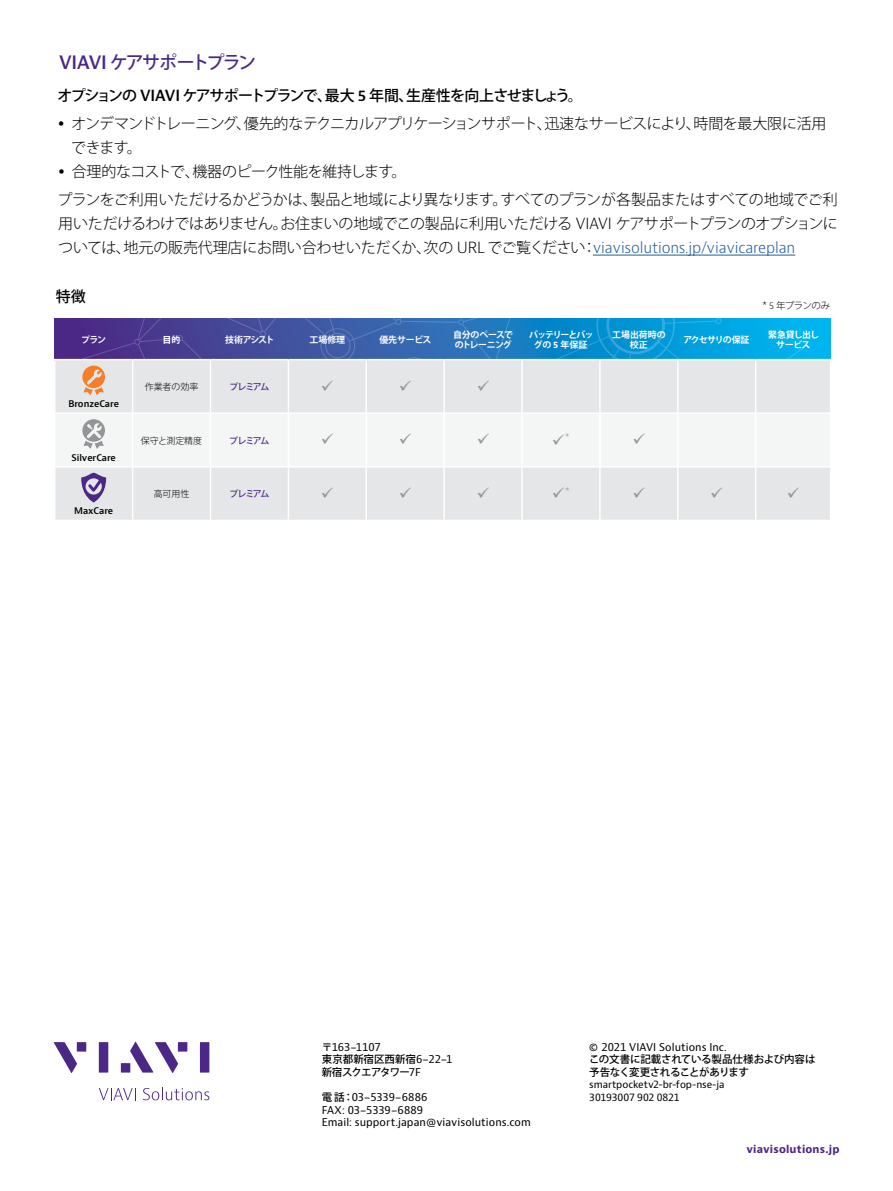
<style>
.page{position:relative;width:893px;height:1191px;background:#fff}
.page>*{position:absolute;margin:0;border:0;box-sizing:border-box;transform-origin:0 0}
.t1{font:500 18px "Koz Go Pro";letter-spacing:-.105em;color:#4b2885}
.t2{font:300 15px/24px "Koz Go Pro";letter-spacing:-.03em;color:#000}
.t3{font:500 15px "Koz Go Pro";color:#000}
.t4{font:10.5px/12.6px "Bernino Sans";letter-spacing:.005em;color:#000}
.t5{font:500 10.5px/12.6px "Koz Go Pro";letter-spacing:-.025em;color:#000}
.t6{font:700 10.5px "Bernino Sans";letter-spacing:.02em;color:#4b2885}
.t7{font:9.75px/12.6px "Bernino Sans";letter-spacing:-.01em;color:#000}
.t8{font:300 9.6px "Bernino Sans";color:#939598}
.t9{font:300 9.45px "Koz Go Pro";letter-spacing:-.06em;color:#000}
.t10{font:700 9px/10.5px "Koz Go Pro";letter-spacing:-.04em;color:#fff;text-align:center}
.t11{font:600 9px "Bernino Sans";color:#000}
.t12{font:300 9px "Koz Go Pro";color:#000}
.t13{font:500 9px "Koz Go Pro";letter-spacing:-.135em;color:#4b2885}
.t14{font:700 9px/10.5px "Koz Go Pro";letter-spacing:-.06em;color:#fff}
.t15{font:700 9px/10.5px "Koz Go Pro";letter-spacing:-.085em;color:#fff;text-align:center}
.t16{font:700 9px/10.5px "Koz Go Pro";color:#fff;text-align:center}
.t17{font:700 9px "Koz Go Pro";letter-spacing:-.12em;color:#fff}
.s1{font-family:"Bernino Sans";font-weight:600}
.s2{font-weight:500}
.s3{font-family:"Bernino Sans"}
.s4{font-family:"Bernino Sans";color:#215e9e}
.s5{font-family:"Koz Go Pro";font-weight:500}
.s6{font-family:"Bernino Sans";font-weight:400}
</style>
<div class="page">
<svg style="left:54px;top:1042px;width:23px;height:31px"></svg>
<div style="left:77px;top:1042px;width:9px;height:9px;background:#4b2885"></div>
<div style="left:99px;top:1042px;width:9px;height:30px;background:#4b2885"></div>
<div style="left:178px;top:1042px;width:9px;height:9px;background:#4b2885"></div>
<div style="left:200px;top:1042px;width:9px;height:30px;background:#4b2885"></div>
<svg style="left:130px;top:1041px;width:48px;height:32px"></svg>
<div style="left:121px;top:1063px;width:9px;height:9px;background:#4b2885"></div>
<svg style="left:99px;top:1088px;width:37px;height:12px"></svg>
<svg style="left:143px;top:1087px;width:66px;height:13px"></svg>
<hr style="left:593px;top:255px;width:202px;height:1px;background:#215e9e">
<div style="left:55px;top:319px;width:775px;height:50px;background:#00b4ee"></div>
<svg style="left:761px;top:347px;width:44px;height:12px"></svg>
<div style="left:55px;top:360px;width:775px;height:159px;background:#e5e6e7"></div>
<hr style="left:132px;top:360px;width:1px;height:52px;background:#fff">
<hr style="left:210px;top:360px;width:1px;height:52px;background:#fff">
<hr style="left:288px;top:360px;width:1px;height:52px;background:#fff">
<hr style="left:366px;top:360px;width:1px;height:52px;background:#fff">
<hr style="left:443px;top:360px;width:2px;height:52px;background:#fff">
<hr style="left:521px;top:360px;width:2px;height:52px;background:#fff">
<hr style="left:599px;top:360px;width:2px;height:52px;background:#fff">
<hr style="left:678px;top:359px;width:78px;height:1px;background:#fff">
<hr style="left:677px;top:360px;width:1px;height:52px;background:#fff">
<hr style="left:756px;top:359px;width:75px;height:1px;background:#fff">
<hr style="left:755px;top:360px;width:1px;height:52px;background:#fff">
<hr style="left:54px;top:412px;width:79px;height:2px;background:#fff">
<hr style="left:133px;top:412px;width:77px;height:2px;background:#fff">
<hr style="left:210px;top:412px;width:78px;height:2px;background:#fff">
<hr style="left:288px;top:412px;width:78px;height:2px;background:#fff">
<hr style="left:366px;top:412px;width:78px;height:2px;background:#fff">
<hr style="left:444px;top:412px;width:78px;height:2px;background:#fff">
<hr style="left:522px;top:412px;width:78px;height:2px;background:#fff">
<hr style="left:600px;top:412px;width:78px;height:2px;background:#fff">
<hr style="left:678px;top:412px;width:78px;height:2px;background:#fff">
<hr style="left:756px;top:412px;width:75px;height:2px;background:#fff">
<hr style="left:132px;top:467px;width:1px;height:52px;background:#fff">
<hr style="left:210px;top:467px;width:1px;height:52px;background:#fff">
<hr style="left:288px;top:467px;width:1px;height:52px;background:#fff">
<hr style="left:366px;top:467px;width:1px;height:52px;background:#fff">
<hr style="left:443px;top:467px;width:2px;height:52px;background:#fff">
<hr style="left:521px;top:467px;width:2px;height:52px;background:#fff">
<hr style="left:599px;top:467px;width:2px;height:52px;background:#fff">
<hr style="left:677px;top:467px;width:1px;height:52px;background:#fff">
<hr style="left:755px;top:467px;width:1px;height:52px;background:#fff">
<svg style="left:81px;top:473px;width:25px;height:29px"></svg>
<svg style="left:54px;top:318px;width:701px;height:77px;background:#83a3ca"></svg>
<div style="left:55px;top:414px;width:775px;height:53px;background:#f4f5f5"></div>
<svg style="left:322px;top:487px;width:11px;height:11px"></svg>
<svg style="left:400px;top:487px;width:11px;height:11px"></svg>
<svg style="left:478px;top:487px;width:11px;height:11px"></svg>
<svg style="left:634px;top:487px;width:11px;height:11px"></svg>
<svg style="left:711px;top:487px;width:12px;height:11px"></svg>
<svg style="left:788px;top:487px;width:11px;height:11px"></svg>
<p class="t1" style="left:59px;top:50px;width:199px"><span class="s1">VIAVI</span> ケアサポートプラン</p>
<p class="t2" style="left:71px;top:81px;width:757px;line-height:28.2px;text-indent:-14px"><span class="s2">オプションの</span> <span class="s1">VIAVI</span> <span class="s2">ケアサポートプランで、最大</span> <span class="s1">5</span> <span class="s2">年間、生産性を向上させましょう。<br></span>オンデマンドトレーニング、優先的なテクニカルアプリケーションサポート、迅速なサービスにより、時間を最大限に活用</p>
<p class="t2" style="left:71px;top:136px;width:337px">できます。<br>合理的なコストで、機器のピーク性能を維持します。</p>
<p class="t2" style="left:57px;top:188px;width:782px;text-align:justify">プランをご利用いただけるかどうかは、製品と地域により異なります。すべてのプランが各製品またはすべての地域でご利用いただけるわけではありません。お住まいの地域でこの製品に利用いただける <span class="s3">VIAVI</span> ケアサポートプランのオプションについては、地元の販売代理店にお問い合わせいただくか、次の <span class="s3">URL</span> でご覧ください：<span class="s4">viavisolutions.jp/viavicareplan</span></p>
<p class="t3" style="left:56px;top:287px;width:31px">特徴</p>
<p class="t9" style="left:762px;top:299px;width:70px"><span class="s3">* 5</span> 年プランのみ</p>
<p class="t10" style="left:81px;top:335px;width:26px">プラン</p>
<p class="t10" style="left:163px;top:335px;width:19px">目的</p>
<p class="t10" style="left:225px;top:335px;width:51px">技術アシスト</p>
<p class="t10" style="left:309px;top:335px;width:37px">工場修理</p>
<p class="t10" style="left:379px;top:335px;width:54px">優先サービス</p>
<p class="t14" style="left:453px;top:330px;width:61px">自分のペースでのトレーニング</p>
<p class="t15" style="left:529px;top:330px;width:66px">バッテリーとバッグの <span class="s3">5</span> 年保証</p>
<p class="t16" style="left:612px;top:330px;width:55px">工場出荷時の校正</p>
<p class="t17" style="left:683px;top:334px;width:68px">アクセサリの保証</p>
<p class="t10" style="left:768px;top:330px;width:52px">緊急貸し出しサービス</p>
<p class="t11" style="left:68px;top:398px;width:52px">BronzeCare</p>
<p class="t11" style="left:71px;top:452px;width:46px">SilverCare</p>
<p class="t11" style="left:74px;top:505px;width:41px">MaxCare</p>
<p class="t12" style="left:145px;top:381px;width:55px">作業者の効率</p>
<p class="t13" style="left:229px;top:381px;width:41px">プレミアム</p>
<p class="t12" style="left:141px;top:434px;width:63px">保守と測定精度</p>
<p class="t13" style="left:229px;top:434px;width:41px">プレミアム</p>
<p class="t8" style="left:552px;top:431px;width:20px">✓*</p>
<p class="t12" style="left:154px;top:488px;width:37px">高可用性</p>
<p class="t13" style="left:229px;top:488px;width:41px">プレミアム</p>
<p class="t8" style="left:552px;top:485px;width:20px">✓*</p>
<p class="t4" style="left:322px;top:1040px;width:61px"><span class="s5">〒</span>163-1107</p>
<p class="t5" style="left:322px;top:1053px;width:132px">東京都新宿区西新宿<span class="s6">6-22-1</span>新宿スクエアタワー<span class="s6">7F</span></p>
<p class="t4" style="left:322px;top:1091px;width:211px"><span class="s5">電 話：</span>03-5339-6886<br>FAX: 03-5339-6889<br>Email: support.japan@viavisolutions.com</p>
<p class="t4" style="left:589px;top:1040px;width:139px">© 2021 VIAVI Solutions Inc.</p>
<p class="t5" style="left:589px;top:1053px;width:228px">この文書に記載されている製品仕様および内容は予告なく変更されることがあります</p>
<p class="t7" style="left:589px;top:1078px;width:137px">smartpocketv2-br-fop-nse-ja<br>30193007 902 0821</p>
<p class="t6" style="left:746px;top:1142px;width:95px">viavisolutions.jp</p>
</div>
